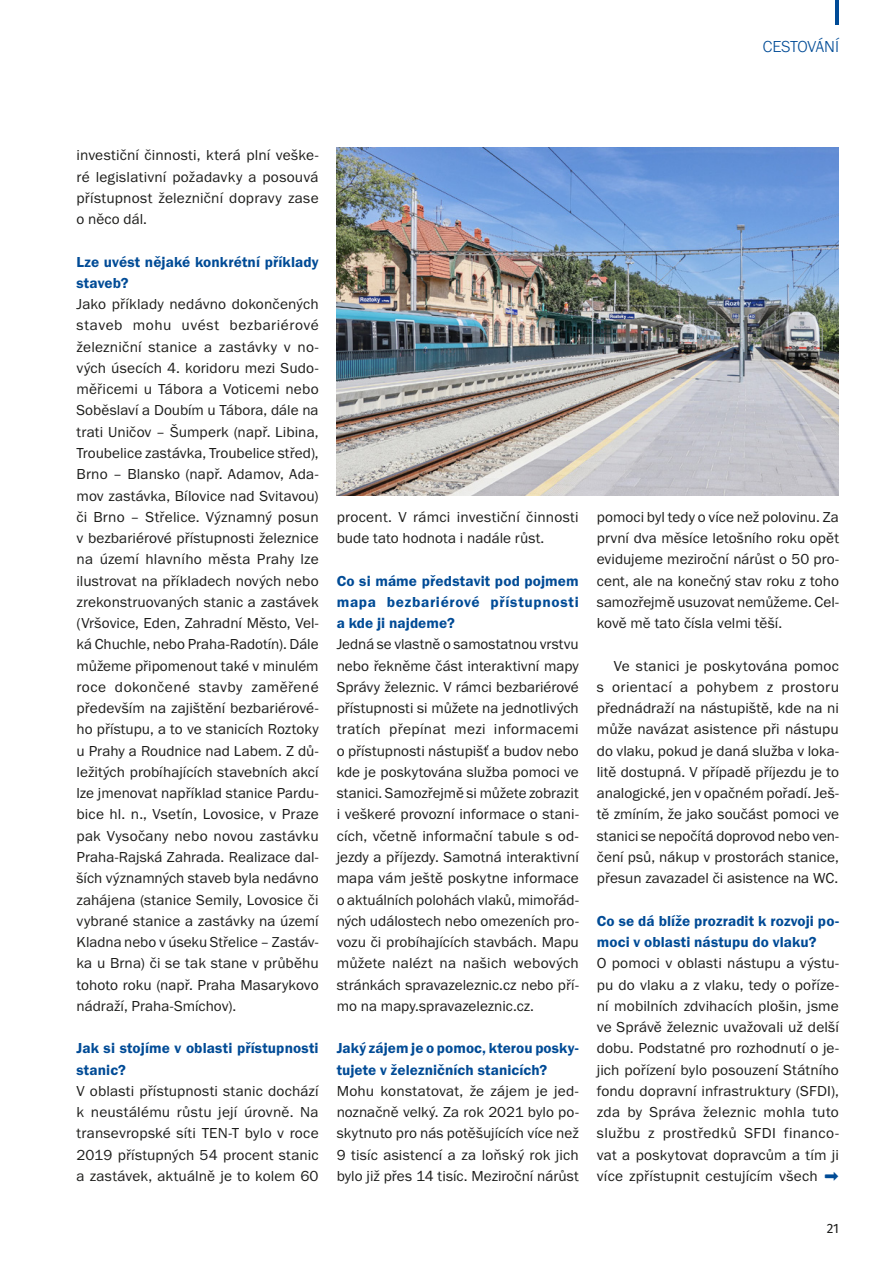
<style>
.page{position:relative;width:893px;height:1263px;background:#fff}
.page>*{position:absolute;margin:0;border:0;box-sizing:border-box;transform-origin:0 0}
.t1{font:300 16.5px "Franklin Gothic URW";letter-spacing:-.015em;color:#004b96}
.t2{font:15px/21.3px "Franklin Gothic URW Boo";letter-spacing:.005em;color:#1d1d1b;text-align:justify}
.t3{font:15px/21.3px "Franklin Gothic URW Dem";letter-spacing:.005em;color:#004b96}
.t4{font:13.5px "Fira Sans";color:#1d1d1b}
.s1{font-family:"Fira Sans";color:#004b96}
</style>
<div class="page">
<hr style="left:835px;top:0;width:3px;height:24px;background:#004b96">
<img style="left:337px;top:147px;width:502px;height:348px">
<p class="t1" style="left:763px;top:37px;width:78px">CESTOVÁNÍ</p>
<p class="t2" style="left:77px;top:144px;width:244px">investiční činnosti, která plní veške&shy;ré legislativní požadavky a posouvá přístupnost železniční dopravy zase o něco dál.</p>
<p class="t3" style="left:77px;top:251px;width:244px">Lze uvést nějaké konkrétní příklady staveb?</p>
<p class="t2" style="left:77px;top:293px;width:244px">Jako příklady nedávno dokončených staveb mohu uvést bezbariérové železniční stanice a zastávky v no&shy;vých úsecích 4. koridoru mezi Sudo&shy;měřicemi u Tábora a Voticemi nebo Soběslaví a Doubím u Tábora, dále na trati Uničov – Šumperk (např. Libina, Troubelice zastávka, Troubelice střed), Brno – Blansko (např. Adamov, Ada&shy;mov zastávka, Bílovice nad Svitavou) či Brno – Střelice. Významný posun v bezbariérové přístupnosti železnice na území hlavního města Prahy lze ilustrovat na příkladech nových nebo zrekonstruovaných stanic a zastávek (Vršovice, Eden, Zahradní Město, Vel&shy;ká Chuchle, nebo Praha-Radotín). Dále můžeme připomenout také v minulém roce dokončené stavby zaměřené především na zajištění bezbariérové&shy;ho přístupu, a to ve stanicích Roztoky u Prahy a Roudnice nad Labem. Z dů&shy;ležitých probíhajících stavebních akcí lze jmenovat například stanice Pardu&shy;bice hl. n., Vsetín, Lovosice, v Praze pak Vysočany nebo novou zastávku Praha-Rajská Zahrada. Realizace dal&shy;ších významných staveb byla nedávno zahájena (stanice Semily, Lovosice či vybrané stanice a zastávky na území Kladna nebo v úseku Střelice – Zastáv&shy;ka u Brna) či se tak stane v průběhu tohoto roku (např. Praha Masarykovo nádraží, Praha-Smíchov).</p>
<p class="t3" style="left:77px;top:1037px;width:244px">Jak si stojíme v oblasti přístupnosti stanic?</p>
<p class="t2" style="left:77px;top:1080px;width:244px">V oblasti přístupnosti stanic dochází k neustálému růstu její úrovně. Na transevropské síti TEN-T bylo v roce 2019 přístupných 54 procent stanic a zastávek, aktuálně je to kolem 60</p>
<p class="t2" style="left:337px;top:506px;width:244px">procent. V rámci investiční činnosti bude tato hodnota i nadále růst.</p>
<p class="t3" style="left:337px;top:570px;width:244px;text-align:justify">Co si máme představit pod pojmem mapa bezbariérové přístupnosti a kde ji najdeme?</p>
<p class="t2" style="left:337px;top:633px;width:244px">Jedná se vlastně o samostatnou vrstvu nebo řekněme část interaktivní mapy Správy železnic. V rámci bezbariérové přístupnosti si můžete na jednotlivých tratích přepínat mezi informacemi o přístupnosti nástupišť a budov nebo kde je poskytována služba pomoci ve stanici. Samozřejmě si můžete zobrazit i veškeré provozní informace o stani&shy;cích, včetně informační tabule s od&shy;jezdy a příjezdy. Samotná interaktivní mapa vám ještě poskytne informace o aktuálních polohách vlaků, mimořád&shy;ných událostech nebo omezeních pro&shy;vozu či probíhajících stavbách. Mapu můžete nalézt na našich webových stránkách spravazeleznic.cz nebo pří&shy;mo na mapy.spravazeleznic.cz.</p>
<p class="t3" style="left:337px;top:1037px;width:244px">Jaký zájem je o pomoc, kterou posky&shy;tujete v železničních stanicích?</p>
<p class="t2" style="left:337px;top:1080px;width:244px">Mohu konstatovat, že zájem je jed&shy;noznačně velký. Za rok 2021 bylo po&shy;skytnuto pro nás potěšujících více než 9 tisíc asistencí a za loňský rok jich bylo již přes 14 tisíc. Meziroční nárůst</p>
<p class="t2" style="left:597px;top:506px;width:244px">pomoci byl tedy o více než polovinu. Za první dva měsíce letošního roku opět evidujeme meziroční nárůst o 50 pro&shy;cent, ale na konečný stav roku z toho samozřejmě usuzovat nemůžeme. Cel&shy;kově mě tato čísla velmi těší.</p>
<p class="t2" style="left:597px;top:655px;width:244px;text-indent:17px">Ve stanici je poskytována pomoc s orientací a pohybem z prostoru přednádraží na nástupiště, kde na ni může navázat asistence při nástupu do vlaku, pokud je daná služba v loka&shy;litě dostupná. V případě příjezdu je to analogické, jen v opačném pořadí. Ješ&shy;tě zmíním, že jako součást pomoci ve stanici se nepočítá doprovod nebo ven&shy;čení psů, nákup v prostorách stanice, přesun zavazadel či asistence na WC.</p>
<p class="t3" style="left:597px;top:910px;width:244px">Co se dá blíže prozradit k rozvoji po&shy;moci v oblasti nástupu do vlaku?</p>
<p class="t2" style="left:597px;top:952px;width:244px">O pomoci v oblasti nástupu a výstu&shy;pu do vlaku a z vlaku, tedy o poříze&shy;ní mobilních zdvihacích plošin, jsme ve Správě železnic uvažovali už delší dobu. Podstatné pro rozhodnutí o je&shy;jich pořízení bylo posouzení Státního fondu dopravní infrastruktury (SFDI), zda by Správa železnic mohla tuto službu z prostředků SFDI financo&shy;vat a poskytovat dopravcům a tím ji více zpřístupnit cestujícím všech <span class="s1">➡</span></p>
<p class="t4" style="left:827px;top:1218px;width:14px">21</p>
</div>
